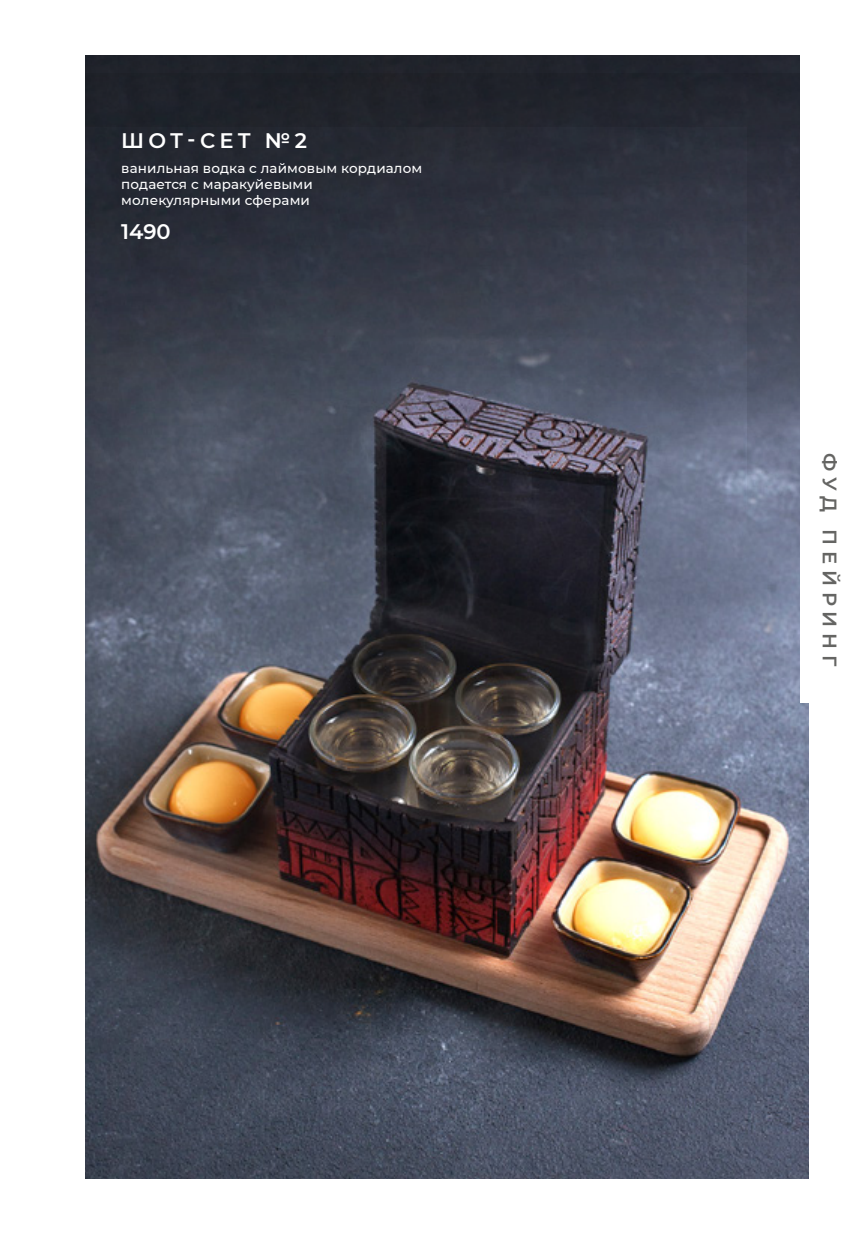
<style>
.page{position:relative;width:864px;height:1234px;background:#fff}
.page>*{position:absolute;margin:0;border:0;box-sizing:border-box;transform-origin:0 0}
.t1{font:600 21px "Montserrat";letter-spacing:.19em;color:#fff}
.t2{font:600 19.5px "Montserrat";letter-spacing:.3em;color:#656563}
.t3{font:500 13.5px/16.2px "Montserrat";letter-spacing:.01em;color:#fff}
</style>
<div class="page">
<img style="left:85px;top:624px;width:723px;height:554px">
<img style="left:85px;top:55px;width:715px;height:569px">
<img style="left:747px;top:74px;width:53px;height:661px">
<div style="left:85px;top:74px;width:664px;height:52px;background:#20232a"></div>
<div style="left:800px;top:0;width:63px;height:702px;background:#fff"></div>
<h1 class="t1" style="left:121px;top:126px;width:187px">ШОТ-СЕТ №2</h1>
<p class="t3" style="left:121px;top:159px;width:302px">ванильная водка с лаймовым кордиалом подается с маракуйевыми молекулярными сферами</p>
<h1 class="t1" style="left:121px;top:216px;width:51px">1490</h1>
<h2 class="t2" style="left:843px;top:453px;width:215px;rotate:90deg">ФУД ПЕЙРИНГ</h2>
</div>
